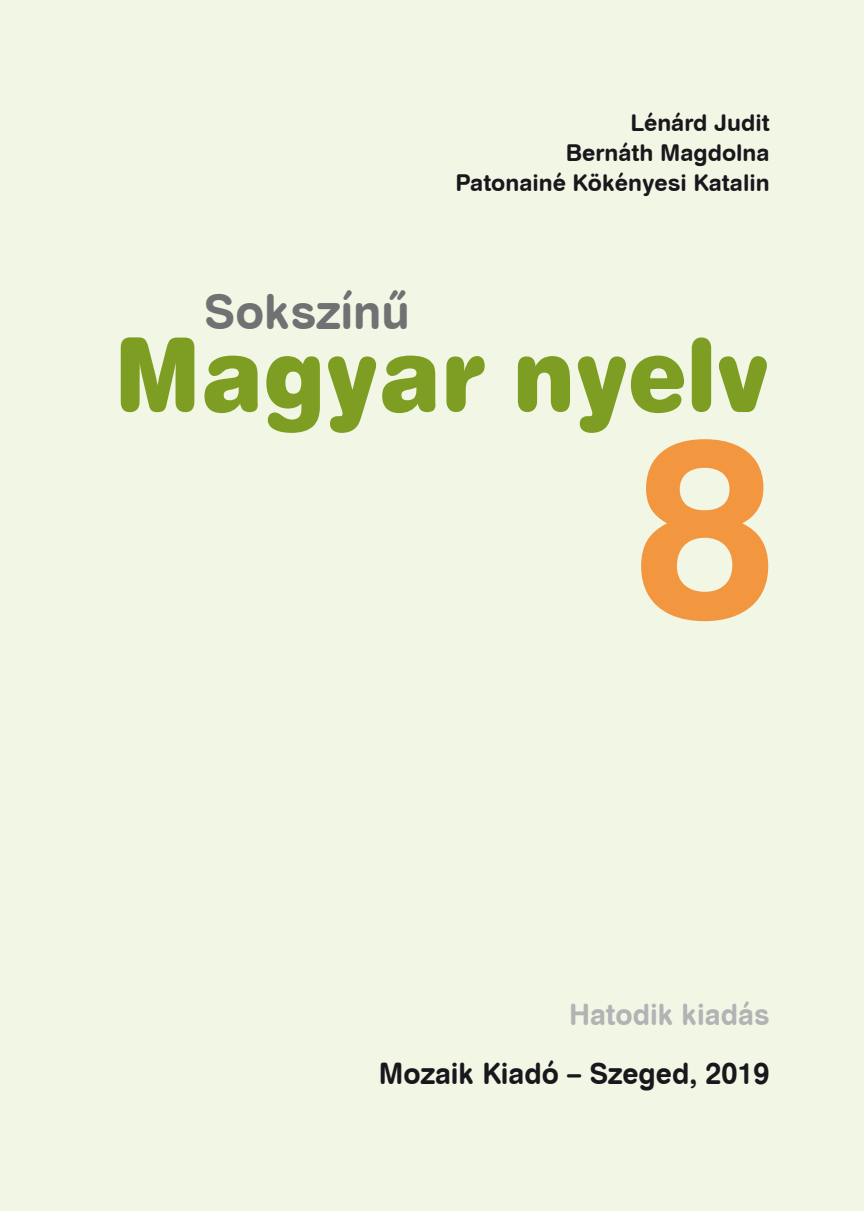
<style>
.page{position:relative;width:864px;height:1211px;background:#fff}
.page>*{position:absolute;margin:0;border:0;box-sizing:border-box;transform-origin:0 0}
.t1{font:252.53px "Swiss 721 Rounded HU Bold";color:#f2973f}
.t2{font:100.98px "Swiss 721 Black Rounded HU Normal";color:#7d9e22;scale:.9 1}
.t3{font:48.82px "Swiss 721 Rounded HU Bold";color:#707173}
.t4{font:29.75px "Swiss 721 Rounded HU Bold";color:#1a171c;scale:.95 1}
.t5{font:29.75px "Swiss 721 Rounded HU Bold";color:#b1b3b4;scale:.95 1}
.t6{font:23.28px/29.8px "Swiss 721 Rounded HU Bold";color:#1a171c;text-align:right}
</style>
<div class="page">
<div style="left:0;top:0;width:863px;height:1210px;background:#f1f6e5"></div>
<h3 class="t3" style="left:204px;top:281px;width:207px">Sokszínû</h3>
<p class="t6" style="left:455px;top:108px;width:316px">Lénárd Judit<br>Bernáth Magdolna<br>Patonainé Kökényesi Katalin</p>
<h2 class="t2" style="left:114px;top:314px;width:728px">Magyar nyelv</h2>
<h1 class="t1" style="left:632px;top:367px;width:145px">8</h1>
<p class="t5" style="left:568px;top:995px;width:212px">Hatodik kiadás</p>
<p class="t4" style="left:379px;top:1054px;width:412px">Mozaik Kiadó – Szeged, 2019</p>
</div>
